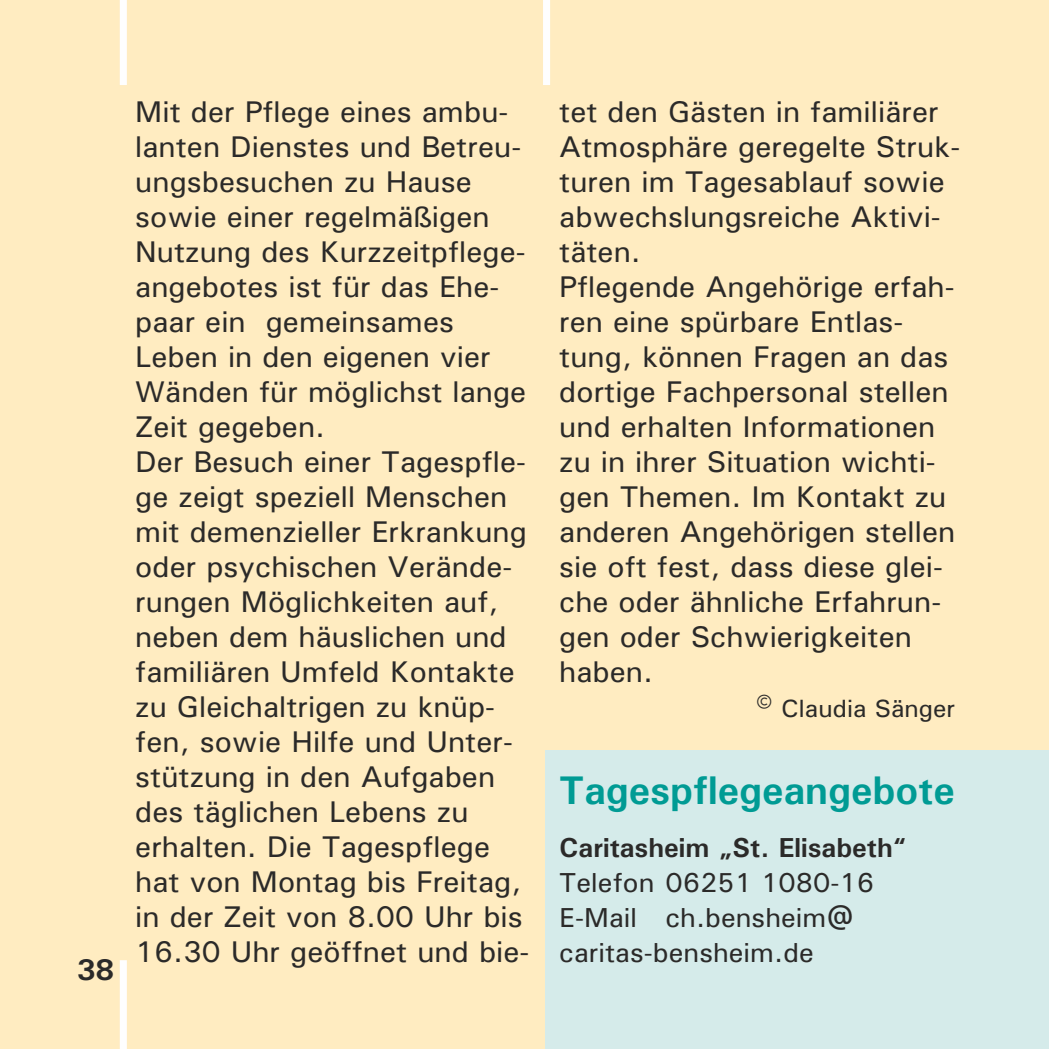
<style>
.page{position:relative;width:1049px;height:1049px;background:#ffecc1}
.page>*{position:absolute;margin:0;border:0;box-sizing:border-box;transform-origin:0 0}
.t1{font:700 40px "Univers";color:#009b94}
.t2{font:30px/35px "Univers";color:#2b2a29}
.t3{font:700 30px "Univers";color:#2b2a29}
.t4{font:27.5px/35px "Univers";color:#2b2a29}
.t5{font:700 27.5px "Univers";color:#2b2a29}
.t6{font:25px "Univers";color:#2b2a29}
.s1{font-size:30px}
</style>
<div class="page">
<div style="left:545px;top:750px;width:504px;height:299px;background:#d5ebea"></div>
<div style="left:543px;top:0;width:7px;height:85px;background:#fefefe"></div>
<div style="left:120px;top:960px;width:7px;height:89px;background:#fefefe"></div>
<div style="left:120px;top:0;width:7px;height:85px;background:#fefefe"></div>
<p class="t3" style="left:77px;top:959px;width:39px">38</p>
<p class="t2" style="left:135px;top:96px;width:396px">Mit der Pflege eines ambu&shy;lanten Dienstes und Betreu&shy;ungsbesuchen zu Hause sowie einer regelmäßigen<br>Nutzung des Kurzzeitpflege&shy;angebotes ist für das Ehe&shy;paar ein gemeinsames<br>Leben in den eigenen vier<br>Wänden für möglichst lange<br>Zeit gegeben.<br>Der Besuch einer Tagespfle&shy;ge zeigt speziell Menschen mit demenzieller Erkrankung oder psychischen Verände&shy;rungen Möglichkeiten auf, neben dem häuslichen und familiären Umfeld Kontakte zu Gleichaltrigen zu knüp&shy;fen, sowie Hilfe und Unter&shy;stützung in den Aufgaben des täglichen Lebens zu erhalten. Die Tagespflege hat von Montag bis Freitag, in der Zeit von 8.00 Uhr bis<br>16.30 Uhr geöffnet und bie-</p>
<p class="t2" style="left:559px;top:96px;width:403px">tet den Gästen in familiärer<br>Atmosphäre geregelte Struk&shy;turen im Tagesablauf sowie abwechslungsreiche Aktivi&shy;täten.<br>Pflegende Angehörige erfah&shy;ren eine spürbare Entlas&shy;tung, können Fragen an das dortige Fachpersonal stellen und erhalten Informationen zu in ihrer Situation wichti&shy;gen Themen. Im Kontakt zu anderen Angehörigen stellen sie oft fest, dass diese glei&shy;che oder ähnliche Erfahrun&shy;gen oder Schwierigkeiten haben.</p>
<p class="t6" style="left:756px;top:699px;width:201px"><span class="s1">©</span> Claudia Sänger</p>
<h1 class="t1" style="left:559px;top:776px;width:397px">Tagespflegeangebote</h1>
<p class="t5" style="left:559px;top:838px;width:349px">Caritasheim „St. Elisabeth“</p>
<p class="t4" style="left:559px;top:867px;width:316px">Telefon 06251 1080-16<br>E-Mail ch.bensheim@ caritas-bensheim.de</p>
</div>
